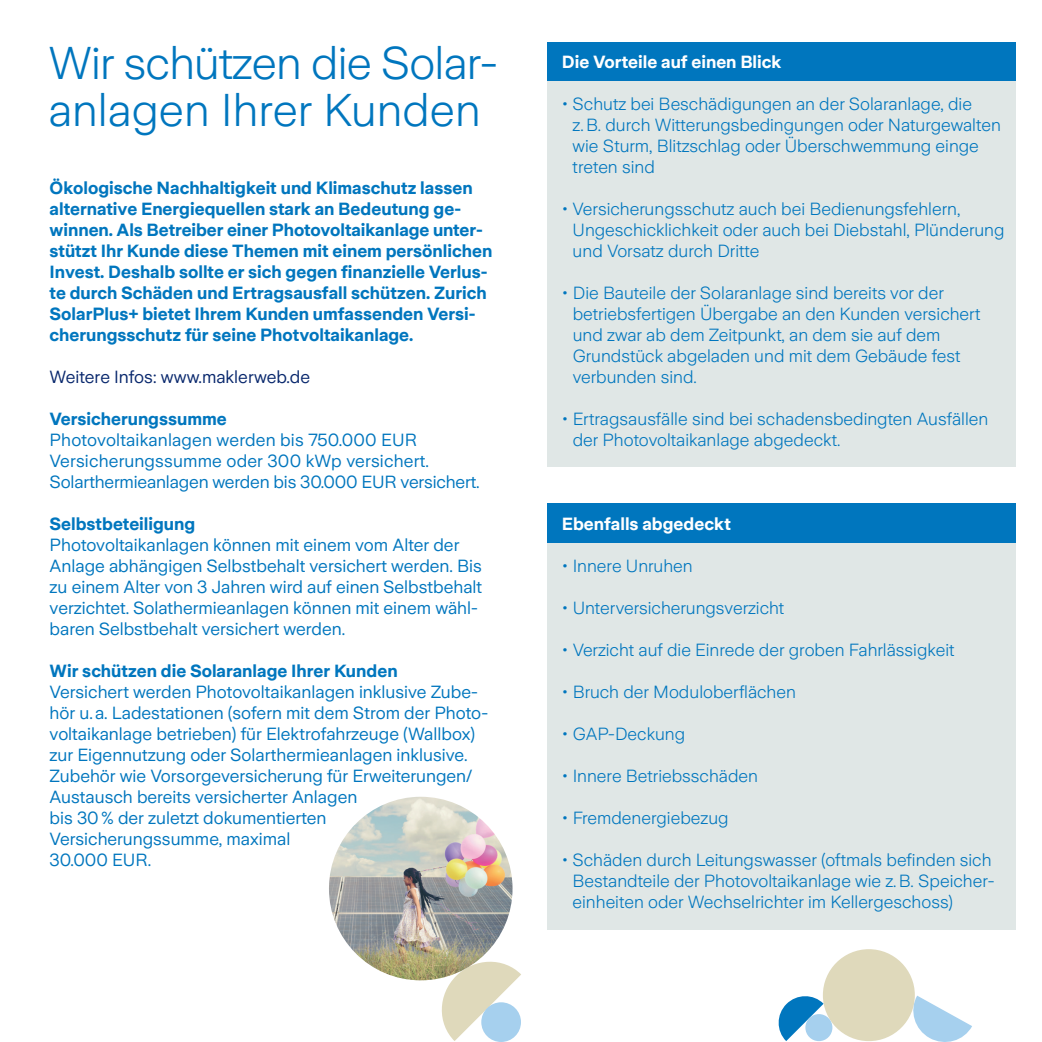
<style>
.page{position:relative;width:1042px;height:1042px;background:#fff}
.page>*{position:absolute;margin:0;border:0;box-sizing:border-box;transform-origin:0 0}
.t1{font:300 45.68px/47.1px "Zurich Sans";letter-spacing:-.015em;color:#0076be}
.t2{font:300 17.5px/21px "Zurich Sans";color:#0076be}
.t3{font:17.5px/21px "Zurich Sans";color:#0076be}
.t4{font:700 17.5px/21px "Zurich Sans";color:#0076be}
.t5{font:700 17.5px "Zurich Sans";color:#fff}
.t6{font:17.5px "Zurich Sans";color:#09286d}
</style>
<div class="page">
<svg style="left:437px;top:957px;width:84px;height:84px"></svg>
<div style="left:481px;top:1002px;width:40px;height:40px;background:#a6d0ee;border-radius:50%"></div>
<img style="left:329px;top:797px;width:183px;height:183px;border-radius:92px">
<div style="left:547px;top:42px;width:469px;height:40px;background:#0076be"></div>
<div style="left:547px;top:503px;width:469px;height:40px;background:#0076be"></div>
<div style="left:547px;top:82px;width:469px;height:385px;background:#e0e7e6"></div>
<div style="left:547px;top:543px;width:469px;height:386px;background:#e0e7e6"></div>
<div style="left:823px;top:949px;width:92px;height:92px;background:#dfd9bb;border-radius:50%"></div>
<svg style="left:778px;top:996px;width:45px;height:45px"></svg>
<div style="left:805px;top:1014px;width:27px;height:27px;background:#a6d0ee;border-radius:50%"></div>
<svg style="left:909px;top:995px;width:63px;height:47px"></svg>
<h1 class="t1" style="left:48px;top:40px;width:451px">Wir schützen die Solar&shy;anlagen Ihrer Kunden</h1>
<p class="t4" style="left:50px;top:178px;width:444px">Ökologische Nachhaltigkeit und Klimaschutz lassen alternative Energiequellen stark an Bedeutung ge&shy;winnen. Als Betreiber einer Photovoltaikanlage unter&shy;stützt Ihr Kunde diese Themen mit einem persönlichen Invest. Deshalb sollte er sich gegen finanzielle Verlus&shy;te durch Schäden und Ertragsausfall schützen. Zurich SolarPlus+ bietet Ihrem Kunden umfassenden Versi&shy;cherungsschutz für seine Photvoltaikanlage.</p>
<p class="t6" style="left:50px;top:367px;width:262px">Weitere Infos: www.maklerweb.de</p>
<p class="t4" style="left:50px;top:409px;width:179px">Versicherungssumme</p>
<p class="t3" style="left:50px;top:430px;width:432px">Photovoltaikanlagen werden bis 750.000 EUR<br>Versicherungssumme oder 300 kWp versichert.<br>Solarthermieanlagen werden bis 30.000 EUR versichert.</p>
<p class="t4" style="left:50px;top:514px;width:147px">Selbstbeteiligung</p>
<p class="t3" style="left:50px;top:535px;width:434px">Photovoltaikanlagen können mit einem vom Alter der Anlage abhängigen Selbstbehalt versichert werden. Bis zu einem Alter von 3 Jahren wird auf einen Selbstbehalt verzichtet. Solathermieanlagen können mit einem wähl&shy;baren Selbstbehalt versichert werden.</p>
<p class="t4" style="left:50px;top:661px;width:349px">Wir schützen die Solaranlage Ihrer Kunden</p>
<p class="t3" style="left:50px;top:682px;width:440px">Versichert werden Photovoltaikanlagen inklusive Zube&shy;hör u.a. Ladestationen (sofern mit dem Strom der Photo&shy;voltaikanlage betrieben) für Elektrofahrzeuge (Wallbox) zur Eigennutzung oder Solarthermieanlagen inklusive.<br>Zubehör wie Vorsorgeversicherung für Erweiterungen/ Austausch bereits versicherter Anlagen<br>bis 30% der zuletzt dokumentierten Versicherungssumme, maximal<br>30.000 EUR.</p>
<p class="t5" style="left:562px;top:52px;width:221px">Die Vorteile auf einen Blick</p>
<p class="t2" style="left:573px;top:94px;width:430px;text-indent:-11px">• Schutz bei Beschädigungen an der Solaranlage, die z.B. durch Witterungsbedingungen oder Naturgewalten wie Sturm, Blitzschlag oder Überschwemmung einge treten sind</p>
<p class="t2" style="left:573px;top:199px;width:433px;text-indent:-11px">• Versicherungsschutz auch bei Bedienungsfehlern,<br>Ungeschicklichkeit oder auch bei Diebstahl, Plünderung und Vorsatz durch Dritte</p>
<p class="t2" style="left:573px;top:283px;width:409px;text-indent:-11px">• Die Bauteile der Solaranlage sind bereits vor der betriebsfertigen Übergabe an den Kunden versichert und zwar ab dem Zeitpunkt, an dem sie auf dem Grundstück abgeladen und mit dem Gebäude fest verbunden sind.</p>
<p class="t2" style="left:573px;top:409px;width:417px;text-indent:-11px">• Ertragsausfälle sind bei schadensbedingten Ausfällen der Photovoltaikanlage abgedeckt.</p>
<p class="t5" style="left:562px;top:514px;width:171px">Ebenfalls abgedeckt</p>
<p class="t2" style="left:562px;top:556px;width:132px">• Innere Unruhen</p>
<p class="t2" style="left:562px;top:598px;width:224px">• Unterversicherungsverzicht</p>
<p class="t2" style="left:562px;top:640px;width:394px">• Verzicht auf die Einrede der groben Fahrlässigkeit</p>
<p class="t2" style="left:562px;top:682px;width:235px">• Bruch der Moduloberflächen</p>
<p class="t2" style="left:562px;top:724px;width:125px">• GAP-Deckung</p>
<p class="t2" style="left:562px;top:766px;width:198px">• Innere Betriebsschäden</p>
<p class="t2" style="left:562px;top:808px;width:168px">• Fremdenergiebezug</p>
<p class="t2" style="left:572px;top:850px;width:423px;text-indent:-11px">• Schäden durch Leitungswasser (oftmals befinden sich<br>Bestandteile der Photovoltaikanlage wie z.B. Speicher&shy;einheiten oder Wechselrichter im Kellergeschoss)</p>
</div>
